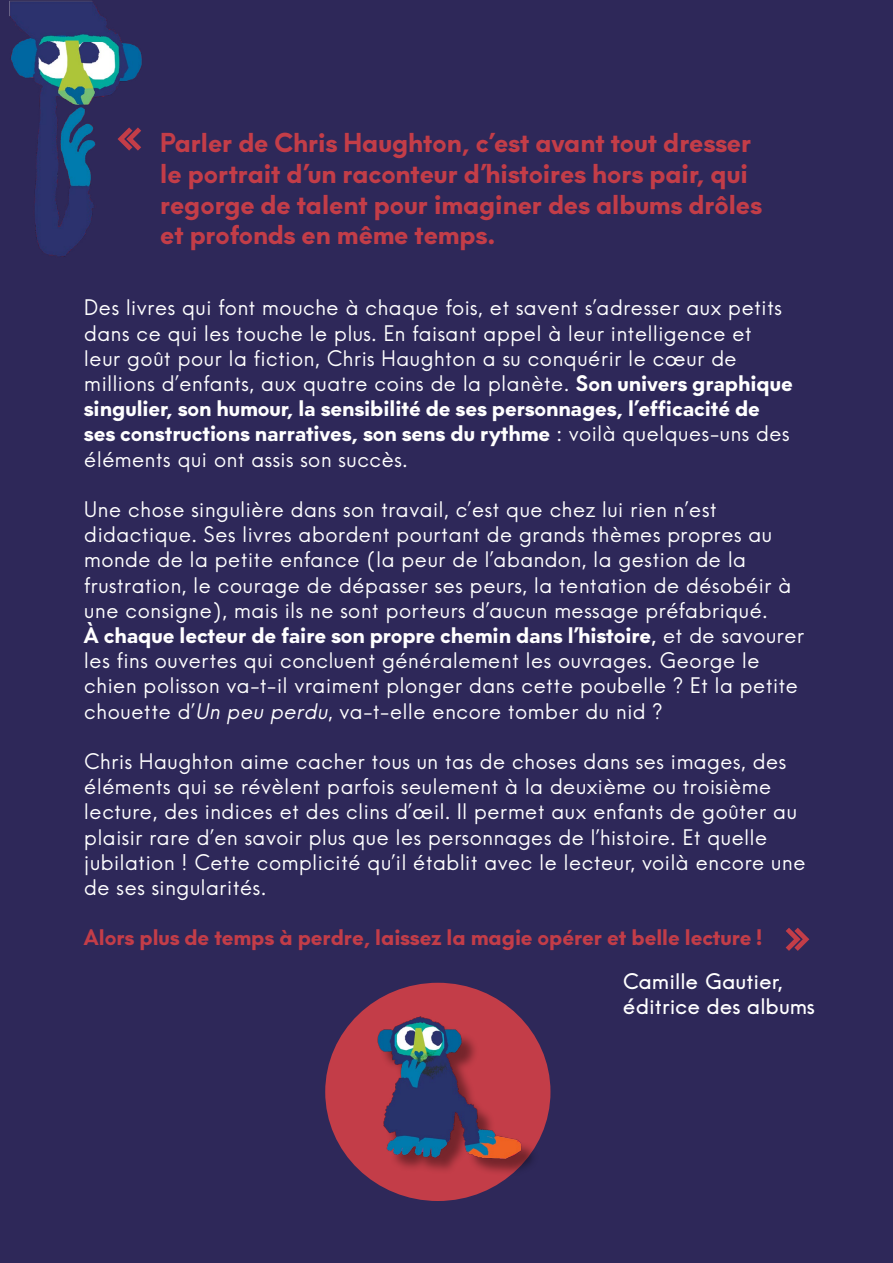
<style>
.page{position:relative;width:893px;height:1263px;background:#2e2859}
.page>*{position:absolute;margin:0;border:0;box-sizing:border-box;transform-origin:0 0}
.t1{font:800 58.5px "Hans Kendrick";color:#c33d48}
.t2{font:800 25.5px/30.6px "Hans Kendrick";color:#c33d48}
.t3{font:21px/25.2px "Hans Kendrick";color:#fff}
.t4{font:21px/25.2px "Hans Kendrick Heavy Alt";color:#fff}
.t5{font:800 21px "Hans Kendrick";color:#c33d48}
.t6{font:500 21px/25.2px "Hans Kendrick";color:#fff}
.s1{font-family:"Hans Kendrick Heavy Alt"}
.s2{font-family:"Hans Kendrick"}
.s3{font-family:"Hans Kendrick";font-weight:500}
.s4{font-style:italic}
</style>
<div class="page">
<div style="left:325px;top:983px;width:225px;height:218px;background:#c33d48;border-radius:50%"></div>
<div style="left:380px;top:1020px;width:159px;height:157px;background:#000;opacity:.4"></div>
<img style="left:360px;top:997px;width:173px;height:189px">
<img style="left:9px;top:1px;width:133px;height:256px">
<h1 class="t1" style="left:116px;top:92px;width:25px">«</h1>
<p class="t2" style="left:160px;top:127px;width:603px">Parler de Chris Haughton, c’est avant tout dresser le portrait d’un raconteur d’histoires hors pair, qui regorge de talent pour imaginer des albums drôles et profonds en même temps.</p>
<p class="t3" style="left:84px;top:295px;width:710px">Des livres qui font mouche à chaque fois, et savent s’adresser aux petits dans ce qui les touche le plus. En faisant appel à leur intelligence et leur goût pour la fiction, Chris Haughton a su conquérir le cœur de millions d’enfants, aux quatre coins de la planète. <span class="s1">Son univers graphique</span></p>
<p class="t4" style="left:84px;top:395px;width:707px">singulier, son humour, la sensibilité de ses personnages, l’efficacité de ses constructions narratives, son sens du rythme <span class="s2">: voilà quelques-uns des</span></p>
<p class="t3" style="left:84px;top:446px;width:325px">éléments qui ont assis son succès.</p>
<p class="t3" style="left:84px;top:496px;width:709px">Une chose singulière dans son travail, c’est que chez lui rien n’est didactique. Ses livres abordent pourtant de grands thèmes propres au monde de la petite enfance (la peur de l’abandon, la gestion de la frustration, le courage de dépasser ses peurs, la tentation de désobéir à une consigne), mais ils ne sont porteurs d’aucun message préfabriqué.</p>
<p class="t4" style="left:84px;top:622px;width:722px">À chaque lecteur de faire son propre chemin dans l’histoire<span class="s3">,</span> <span class="s2">et de savourer</span></p>
<p class="t3" style="left:84px;top:647px;width:716px">les fins ouvertes qui concluent généralement les ouvrages. George le chien polisson va-t-il vraiment plonger dans cette poubelle ? Et la petite chouette d’<span class="s4">Un peu perdu</span>, va-t-elle encore tomber du nid ?</p>
<p class="t3" style="left:84px;top:748px;width:723px">Chris Haughton aime cacher tous un tas de choses dans ses images, des éléments qui se révèlent parfois seulement à la deuxième ou troisième lecture, des indices et des clins d’œil. Il permet aux enfants de goûter au plaisir rare d’en savoir plus que les personnages de l’histoire. Et quelle jubilation ! Cette complicité qu’il établit avec le lecteur, voilà encore une de ses singularités.</p>
<p class="t5" style="left:84px;top:923px;width:680px">Alors plus de temps à perdre, laissez la magie opérer et belle lecture !</p>
<p class="t6" style="left:623px;top:968px;width:194px">Camille Gautier, éditrice des albums</p>
<h1 class="t1" style="left:784px;top:892px;width:25px">»</h1>
</div>
